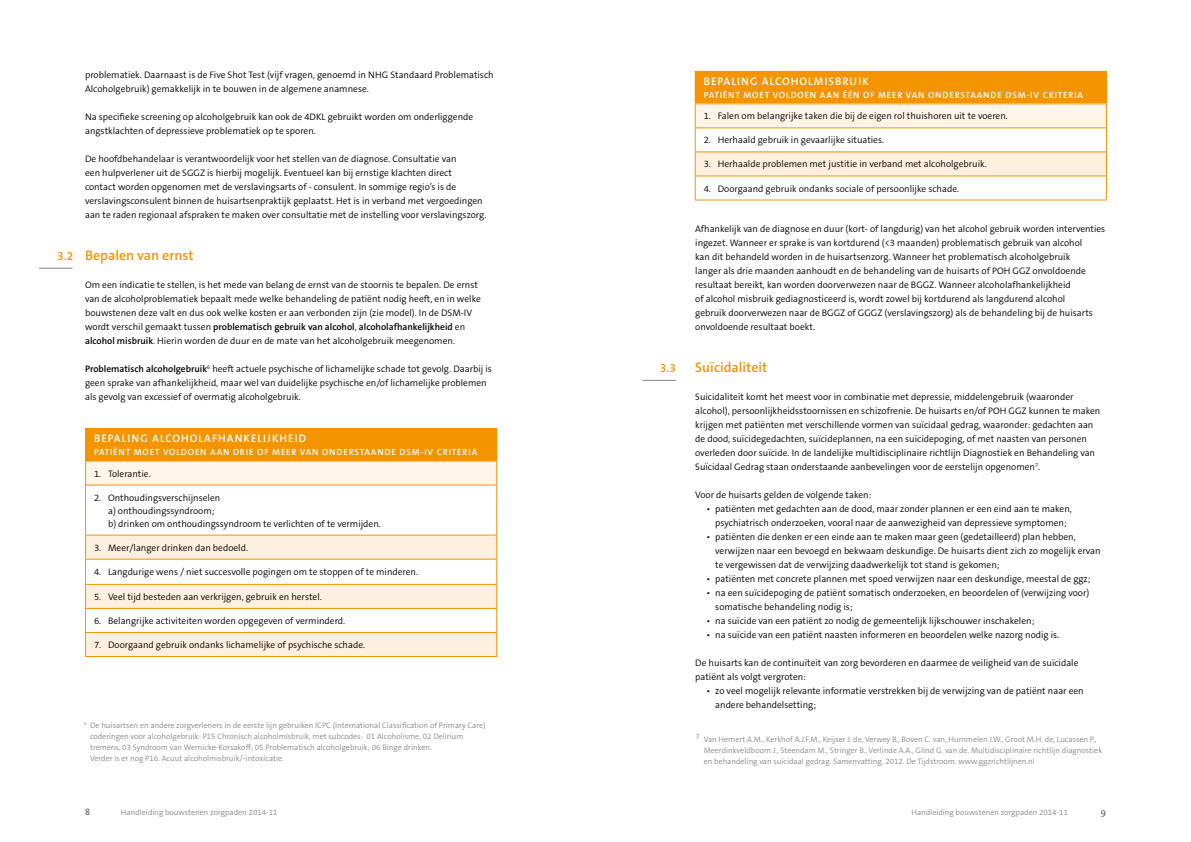
<style>
.page{position:relative;width:1191px;height:842px;background:#fff}
.page>*{position:absolute;margin:0;border:0;box-sizing:border-box;transform-origin:0 0}
.t1{font:600 14px "The Sans B6";color:#f39400}
.t2{font:600 12px "The Sans B6";color:#f39400}
.t3{font:600 11px "The Sans B6";letter-spacing:.24em;color:#fff}
.t4{font:300 9.5px/14px "The Sans B4";color:#000}
.t5{font:600 9.5px "The Sans B6";color:#000}
.t6{font:600 9px "The Sans B6";letter-spacing:.145em;color:#fff}
.t7{font:9px "The Serif";color:#58585a}
.t8{font:300 8px/11px "The Sans B4";color:#87888a}
.s1{font-family:"The Sans B4";font-weight:300}
.s2{font-family:"The Sans B6";font-weight:600}
</style>
<div class="page">
<hr style="left:39px;top:268px;width:33px;height:1px;background:#87888a">
<hr style="left:643px;top:380px;width:33px;height:1px;background:#87888a">
<div style="left:86px;top:428px;width:411px;height:33px;background:#f39400"></div>
<div style="left:86px;top:461px;width:411px;height:24px;background:#fff5e9"></div>
<svg style="left:86px;top:486px;width:410px;height:49px"></svg>
<svg style="left:86px;top:536px;width:410px;height:120px;fill:#fef0de"></svg>
<div style="left:86px;top:608px;width:411px;height:24px;background:#fff"></div>
<hr style="left:85px;top:428px;width:412px;height:1px;background:#f39400">
<hr style="left:85px;top:429px;width:1px;height:31px;background:#f39400">
<hr style="left:85px;top:460px;width:412px;height:1px;background:#f39400">
<svg style="left:85px;top:461px;width:1px;height:24px"></svg>
<svg style="left:496px;top:461px;width:1px;height:24px"></svg>
<hr style="left:85px;top:485px;width:412px;height:1px;background:#f39400">
<hr style="left:85px;top:486px;width:1px;height:49px;background:#f39400">
<hr style="left:496px;top:486px;width:1px;height:49px;background:#f39400">
<hr style="left:85px;top:535px;width:412px;height:1px;background:#f39400">
<hr style="left:85px;top:559px;width:412px;height:1px;background:#f39400">
<hr style="left:85px;top:584px;width:412px;height:1px;background:#f39400">
<hr style="left:85px;top:608px;width:412px;height:1px;background:#f39400">
<hr style="left:85px;top:632px;width:412px;height:1px;background:#f39400">
<svg style="left:85px;top:536px;width:1px;height:120px"></svg>
<svg style="left:496px;top:536px;width:1px;height:120px"></svg>
<hr style="left:85px;top:656px;width:412px;height:1px;background:#f39400">
<div style="left:695px;top:71px;width:411px;height:33px;background:#f39400"></div>
<hr style="left:694px;top:71px;width:413px;height:1px;background:#f39400">
<hr style="left:694px;top:72px;width:1px;height:31px;background:#f39400">
<hr style="left:1106px;top:72px;width:1px;height:31px;background:#f39400">
<hr style="left:694px;top:103px;width:413px;height:1px;background:#f39400">
<svg style="left:694px;top:104px;width:413px;height:95px"></svg>
<hr style="left:694px;top:199px;width:413px;height:1px;background:#f39400">
<p class="t2" style="left:57px;top:250px;width:18px">3.2</p>
<p class="t4" style="left:85px;top:68px;width:410px">problematiek. Daarnaast is de Five Shot Test (vijf vragen, genoemd in NHG Standaard Problematisch<br>Alcoholgebruik) gemakkelijk in te bouwen in de algemene anamnese.</p>
<p class="t4" style="left:85px;top:110px;width:390px">Na specifieke screening op alcoholgebruik kan ook de 4DKL gebruikt worden om onderliggende angstklachten of depressieve problematiek op te sporen.</p>
<p class="t4" style="left:85px;top:152px;width:403px">De hoofdbehandelaar is verantwoordelijk voor het stellen van de diagnose. Consultatie van<br>een hulpverlener uit de SGGZ is hierbij mogelijk. Eventueel kan bij ernstige klachten direct<br>contact worden opgenomen met de verslavingsarts of - consulent. In sommige regio’s is de verslavingsconsulent binnen de huisartsenpraktijk geplaatst. Het is in verband met vergoedingen aan te raden regionaal afspraken te maken over consultatie met de instelling voor verslavingszorg.</p>
<h1 class="t1" style="left:85px;top:248px;width:110px">BEPALEN VAN ERNST</h1>
<p class="t4" style="left:85px;top:278px;width:397px">Om een indicatie te stellen, is het mede van belang de ernst van de stoornis te bepalen. De ernst van de alcoholproblematiek bepaalt mede welke behandeling de patiënt nodig heeft, en in welke bouwstenen deze valt en dus ook welke kosten er aan verbonden zijn (zie model). In de DSM-IV</p>
<p class="t5" style="left:85px;top:322px;width:381px"><span class="s1">wordt verschil gemaakt tussen</span> PROBLEMATISCH GEBRUIK VAN ALCOHOL<span class="s1">,</span> ALCOHOLAFHANKELIJKHEID <span class="s1">en</span></p>
<p class="t4" style="left:85px;top:334px;width:371px"><span class="s2">ALCOHOL MISBRUIK</span>. Hierin worden de duur en de mate van het alcoholgebruik meegenomen.</p>
<p class="t4" style="left:85px;top:362px;width:408px"><span class="s2">PROBLEMATISCH ALCOHOLGEBRUIK</span><sup>6</sup> heeft actuele psychische of lichamelijke schade tot gevolg. Daarbij is geen sprake van afhankelijkheid, maar wel van duidelijke psychische en/of lichamelijke problemen als gevolg van excessief of overmatig alcoholgebruik.</p>
<p class="t3" style="left:94px;top:433px;width:119px">BEPALING ALCOHOLAFHA</p>
<p class="t3" style="left:235px;top:433px;width:73px">NKELIJKHEID</p>
<p class="t6" style="left:94px;top:447px;width:380px">PATI ËNT MOET VOLDOEN AAN DRI E OF MEER VAN ONDERSTAANDE DSM-IV CRITERIA</p>
<p class="t4" style="left:94px;top:467px;width:58px">1. Tolerantie.</p>
<p class="t4" style="left:108px;top:491px;width:274px;line-height:13px;text-indent:-14px">2. Onthoudingsverschijnselen<br>a) onthoudingssyndroom;<br>b) drinken om onthoudingssyndroom te verlichten of te vermijden.</p>
<p class="t4" style="left:94px;top:541px;width:155px">3. Meer/langer drinken dan bedoeld.</p>
<p class="t4" style="left:94px;top:565px;width:325px">4. Langdurige wens / niet succesvolle pogingen om te stoppen of te minderen.</p>
<p class="t4" style="left:94px;top:590px;width:229px">5. Veel tijd besteden aan verkrijgen, gebruik en herstel.</p>
<p class="t4" style="left:94px;top:614px;width:253px">6. Belangrijke activiteiten worden opgegeven of verminderd.</p>
<p class="t4" style="left:94px;top:638px;width:273px">7. Doorgaand gebruik ondanks lichamelijke of psychische schade.</p>
<p class="t8" style="left:90px;top:720px;width:397px;text-indent:-6px"><sup>6</sup> De huisartsen en andere zorgverleners in de eerste lijn gebruiken ICPC (International Classification of Primary Care) coderingen voor alcoholgebruik: P15 Chronisch alcoholmisbruik, met subcodes: 01 Alcoholisme, 02 Delirium tremens, 03 Syndroom van Wernicke-Korsakoff; 05 Problematisch alcoholgebruik; 06 Binge drinken.<br>Verder is er nog P16. Acuut alcoholmisbruik/-intoxicatie.</p>
<p class="t2" style="left:660px;top:361px;width:18px">3.3</p>
<p class="t3" style="left:703px;top:76px;width:118px">BEPALING ALCOHOLMISB</p>
<p class="t3" style="left:842px;top:76px;width:28px">RUIK</p>
<p class="t6" style="left:703px;top:90px;width:376px">PATI ËNT MOET VOLDOEN AAN ÉÉN OF MEER VAN ONDERSTAANDE DSM-IV CRITERIA</p>
<p class="t4" style="left:703px;top:109px;width:306px">1. Falen om belangrijke taken die bij de eigen rol thuishoren uit te voeren.</p>
<p class="t4" style="left:703px;top:133px;width:182px">2. Herhaald gebruik in gevaarlijke situaties.</p>
<p class="t4" style="left:703px;top:158px;width:284px">3. Herhaalde problemen met justitie in verband met alcoholgebruik.</p>
<p class="t4" style="left:703px;top:182px;width:257px">4. Doorgaand gebruik ondanks sociale of persoonlijke schade.</p>
<p class="t4" style="left:695px;top:222px;width:411px">Afhankelijk van de diagnose en duur (kort- of langdurig) van het alcohol gebruik worden interventies ingezet. Wanneer er sprake is van kortdurend (&lt;3 maanden) problematisch gebruik van alcohol<br>kan dit behandeld worden in de huisartsenzorg. Wanneer het problematisch alcoholgebruik<br>langer als drie maanden aanhoudt en de behandeling van de huisarts of POH GGZ onvoldoende resultaat bereikt, kan worden doorverwezen naar de BGGZ. Wanneer alcoholafhankelijkheid<br>of alcohol misbruik gediagnosticeerd is, wordt zowel bij kortdurend als langdurend alcohol<br>gebruik doorverwezen naar de BGGZ of GGGZ (verslavingszorg) als de behandeling bij de huisarts onvoldoende resultaat boekt.</p>
<h1 class="t1" style="left:695px;top:360px;width:74px">SUÏCIDALITEIT</h1>
<p class="t4" style="left:695px;top:390px;width:407px">Suicidaliteit komt het meest voor in combinatie met depressie, middelengebruik (waaronder alcohol), persoonlijkheidsstoornissen en schizofrenie. De huisarts en/of POH GGZ kunnen te maken krijgen met patiënten met verschillende vormen van suïcidaal gedrag, waaronder: gedachten aan de dood, suïcidegedachten, suïcideplannen, na een suïcidepoging, of met naasten van personen overleden door suïcide. In de landelijke multidisciplinaire richtlijn Diagnostiek en Behandeling van Suïcidaal Gedrag staan onderstaande aanbevelingen voor de eerstelijn opgenomen<sup>7</sup>.</p>
<p class="t4" style="left:695px;top:488px;width:178px">Voor de huisarts gelden de volgende taken:</p>
<p class="t4" style="left:706px;top:502px;width:367px;text-align:center">• patiënten met gedachten aan de dood, maar zonder plannen er een eind aan te maken, psychiatrisch onderzoeken, vooral naar de aanwezigheid van depressieve symptomen;</p>
<p class="t4" style="left:715px;top:530px;width:387px;text-indent:-9px">• patiënten die denken er een einde aan te maken maar geen (gedetailleerd) plan hebben, verwijzen naar een bevoegd en bekwaam deskundige. De huisarts dient zich zo mogelijk ervan te vergewissen dat de verwijzing daadwerkelijk tot stand is gekomen;</p>
<p class="t4" style="left:706px;top:572px;width:385px">• patiënten met concrete plannen met spoed verwijzen naar een deskundige, meestal de ggz;</p>
<p class="t4" style="left:715px;top:586px;width:375px;text-indent:-9px">• na een suïcidepoging de patiënt somatisch onderzoeken, en beoordelen of (verwijzing voor) somatische behandeling nodig is;</p>
<p class="t4" style="left:706px;top:614px;width:329px">• na suïcide van een patiënt zo nodig de gemeentelijk lijkschouwer inschakelen;</p>
<p class="t4" style="left:706px;top:628px;width:354px">• na suïcide van een patiënt naasten informeren en beoordelen welke nazorg nodig is.</p>
<p class="t4" style="left:695px;top:656px;width:385px">De huisarts kan de continuïteit van zorg bevorderen en daarmee de veiligheid van de suïcidale patiënt als volgt vergroten:</p>
<p class="t4" style="left:715px;top:684px;width:370px;text-indent:-9px">• zo veel mogelijk relevante informatie verstrekken bij de verwijzing van de patiënt naar een andere behandelsetting;</p>
<p class="t8" style="left:703px;top:734px;width:400px;text-indent:-8px"><sup>7</sup> Van Hemert A.M., Kerkhof A.J.F.M., Keijser J. de, Verwey B., Boven C. van, Hummelen J.W., Groot M.H. de, Lucassen P.,<br>Meerdinkveldboom J., Steendam M., Stringer B., Verlinde A.A., Glind G. van de. Multidisciplinaire richtlijn diagnostiek en behandeling van suïcidaal gedrag. Samenvatting. 2012. De Tijdstroom. www.ggzrichtlijnen.nl</p>
<p class="t7" style="left:85px;top:804px;width:6px">8</p>
<p class="t8" style="left:121px;top:807px;width:158px">Handleiding bouwstenen zorgpaden 2014-11</p>
<p class="t8" style="left:911px;top:807px;width:158px">Handleiding bouwstenen zorgpaden 2014-11</p>
<p class="t7" style="left:1100px;top:804px;width:7px">9</p>
</div>
